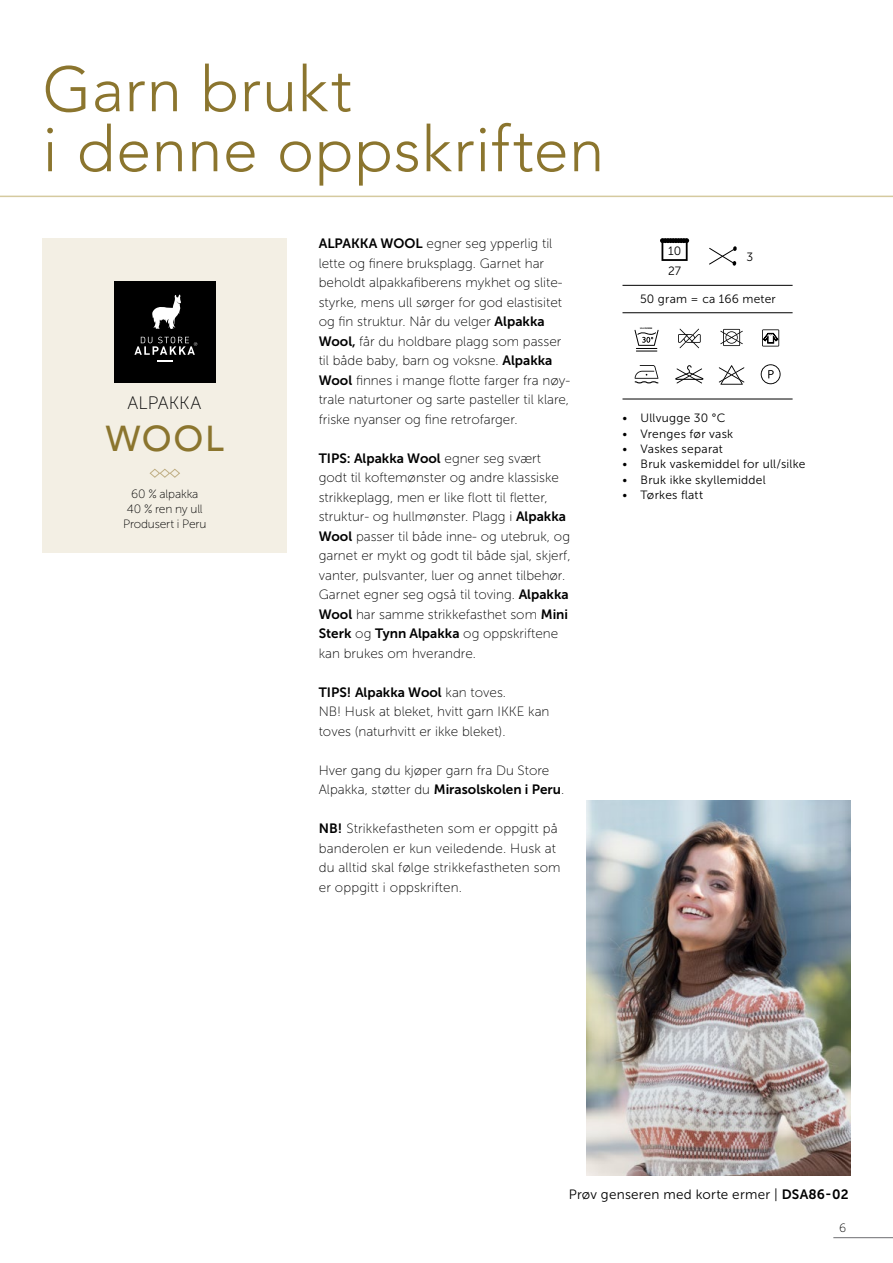
<style>
.page{position:relative;width:893px;height:1263px;background:#fff}
.page>*{position:absolute;margin:0;border:0;box-sizing:border-box;transform-origin:0 0}
.t1{font:300 63px "Avenir";letter-spacing:.01em;color:#8b752e}
.INNHOLD_-_Midtstilt{font:500 36px "Avenir";color:#8b752e}
.INNHOLD_-_Midtstilt-2{font:18px "Museo Sans 100";letter-spacing:.005em;color:#000}
.t2{font:13.5px/19.5px "Museo Sans 100";color:#000}
.INNHOLD_-_Midtstilt-3{font:13.5px "Museo Sans 300";letter-spacing:.02em;color:#000}
.t3{font:13.5px "Museo Sans 700";color:#000}
.INNHOLD{font:12px "Museo Sans 300";letter-spacing:.02em;color:#000}
.INNHOLD_-_Midtstilt-4{font:12px "Museo Sans 100";letter-spacing:-.01em;color:#000}
.INNHOLD_-_Midtstilt-5{font:12px "Museo Sans 300";letter-spacing:.02em;color:#000}
.t4{font:700 2.25px "Arial";color:#000}
.s1{font-family:"Museo Sans 700"}
.s2{font-family:"Museo Sans 100"}
</style>
<div class="page">
<hr style="left:833px;top:1237px;width:60px;height:1px;background:#6d6e71">
<hr style="left:0;top:196px;width:893px;height:1px;background:#d5ca9f">
<img style="left:587px;top:801px;width:263px;height:374px">
<div style="left:43px;top:238px;width:244px;height:315px;background:#f3efe4"></div>
<div style="left:114px;top:281px;width:102px;height:101px;background:#000"></div>
<svg style="left:158px;top:361px;width:15px;height:1px"></svg>
<svg style="left:152px;top:295px;width:29px;height:34px"></svg>
<svg style="left:134px;top:337px;width:63px;height:18px"></svg>
<svg style="left:149px;top:468px;width:31px;height:10px"></svg>
<svg style="left:709px;top:246px;width:28px;height:20px"></svg>
<svg style="left:660px;top:238px;width:29px;height:23px"></svg>
<svg style="left:761px;top:364px;width:20px;height:20px"></svg>
<svg style="left:635px;top:365px;width:23px;height:18px"></svg>
<svg style="left:720px;top:329px;width:23px;height:17px"></svg>
<svg style="left:719px;top:365px;width:25px;height:20px"></svg>
<hr style="left:622px;top:285px;width:171px;height:1px;background:#000">
<hr style="left:622px;top:312px;width:171px;height:1px;background:#000">
<hr style="left:622px;top:399px;width:171px;height:1px;background:#000">
<svg style="left:678px;top:329px;width:23px;height:19px"></svg>
<svg style="left:634px;top:330px;width:25px;height:21px"></svg>
<svg style="left:675px;top:365px;width:28px;height:18px"></svg>
<svg style="left:762px;top:329px;width:17px;height:17px"></svg>
<p class="t1" style="left:43px;top:52px;width:311px">Garn brukt</p>
<p class="t1" style="left:43px;top:112px;width:563px">i denne oppskriften</p>
<p class="INNHOLD_-_Midtstilt-2" style="left:128px;top:393px;width:75px">ALPAKKA</p>
<p class="INNHOLD_-_Midtstilt" style="left:106px;top:407px;width:119px">WOOL</p>
<p class="INNHOLD_-_Midtstilt-4" style="left:131px;top:487px;width:69px">60 % alpakka</p>
<p class="INNHOLD_-_Midtstilt-4" style="left:127px;top:502px;width:77px">40 % ren ny ull</p>
<p class="INNHOLD_-_Midtstilt-4" style="left:123px;top:517px;width:85px">Produsert i Peru</p>
<p class="t2" style="left:319px;top:234px;width:245px"><span class="s1">ALPAKKA WOOL</span> egner seg ypperlig til lette og finere bruksplagg. Garnet har beholdt alpakkafiberens mykhet og slite-</p>
<p class="t2" style="left:319px;top:293px;width:253px">styrke, mens ull sørger for god elastisitet og fin struktur. Når du velger <span class="s1">Alpakka Wool,</span> får du holdbare plagg som passer til både baby, barn og voksne. <span class="s1">Alpakka Wool</span> finnes i mange flotte farger fra nøy&shy;trale naturtoner og sarte pasteller til klare, friske nyanser og fine retrofarger.</p>
<p class="t2" style="left:319px;top:449px;width:253px"><span class="s1">TIPS: Alpakka Wool</span> egner seg svært godt til koftemønster og andre klassiske strikkeplagg, men er like flott til fletter, struktur- og hullmønster. Plagg i <span class="s1">Alpakka Wool</span> passer til både inne- og utebruk, og garnet er mykt og godt til både sjal, skjerf, vanter, pulsvanter, luer og annet tilbehør.<br>Garnet egner seg også til toving. <span class="s1">Alpakka Wool</span> har samme strikkefasthet som <span class="s1">Mini Sterk</span> og <span class="s1">Tynn Alpakka</span> og oppskriftene kan brukes om hverandre.</p>
<p class="t3" style="left:319px;top:685px;width:189px">TIPS! Alpakka Wool <span class="s2">kan toves.</span></p>
<p class="t2" style="left:319px;top:702px;width:232px">NB! Husk at bleket, hvitt garn IKKE kan toves (naturhvitt er ikke bleket).</p>
<p class="t2" style="left:319px;top:761px;width:247px">Hver gang du kjøper garn fra Du Store<br>Alpakka, støtter du <span class="s1">Mirasolskolen i Peru</span>.</p>
<p class="t2" style="left:319px;top:819px;width:243px"><span class="s1">NB!</span> Strikkefastheten som er oppgitt på banderolen er kun veiledende. Husk at du alltid skal følge strikkefastheten som er oppgitt i oppskriften.</p>
<p class="INNHOLD_-_Midtstilt-5" style="left:668px;top:244px;width:15px">10</p>
<p class="INNHOLD_-_Midtstilt-5" style="left:668px;top:264px;width:15px">27</p>
<p class="INNHOLD_-_Midtstilt-5" style="left:746px;top:250px;width:8px">3</p>
<p class="INNHOLD_-_Midtstilt-5" style="left:640px;top:292px;width:137px">50 gram = ca 166 meter</p>
<p class="t4" style="left:640px;top:327px;width:14px">ULLVUGGE</p>
<p class="INNHOLD" style="left:622px;top:412px;width:104px">• Ullvugge 30 °C</p>
<p class="INNHOLD" style="left:622px;top:427px;width:112px">• Vrenges før vask</p>
<p class="INNHOLD" style="left:622px;top:442px;width:102px">• Vaskes separat</p>
<p class="INNHOLD" style="left:622px;top:458px;width:184px">• Bruk vaskemiddel for ull/silke</p>
<p class="INNHOLD" style="left:622px;top:473px;width:145px">• Bruk ikke skyllemiddel</p>
<p class="INNHOLD" style="left:622px;top:488px;width:82px">• Tørkes flatt</p>
<p class="INNHOLD_-_Midtstilt-3" style="left:569px;top:1187px;width:281px">Prøv genseren med korte ermer | <span class="s1">DSA86-02</span></p>
<p class="INNHOLD_-_Midtstilt-4" style="left:839px;top:1221px;width:9px">6</p>
</div>
